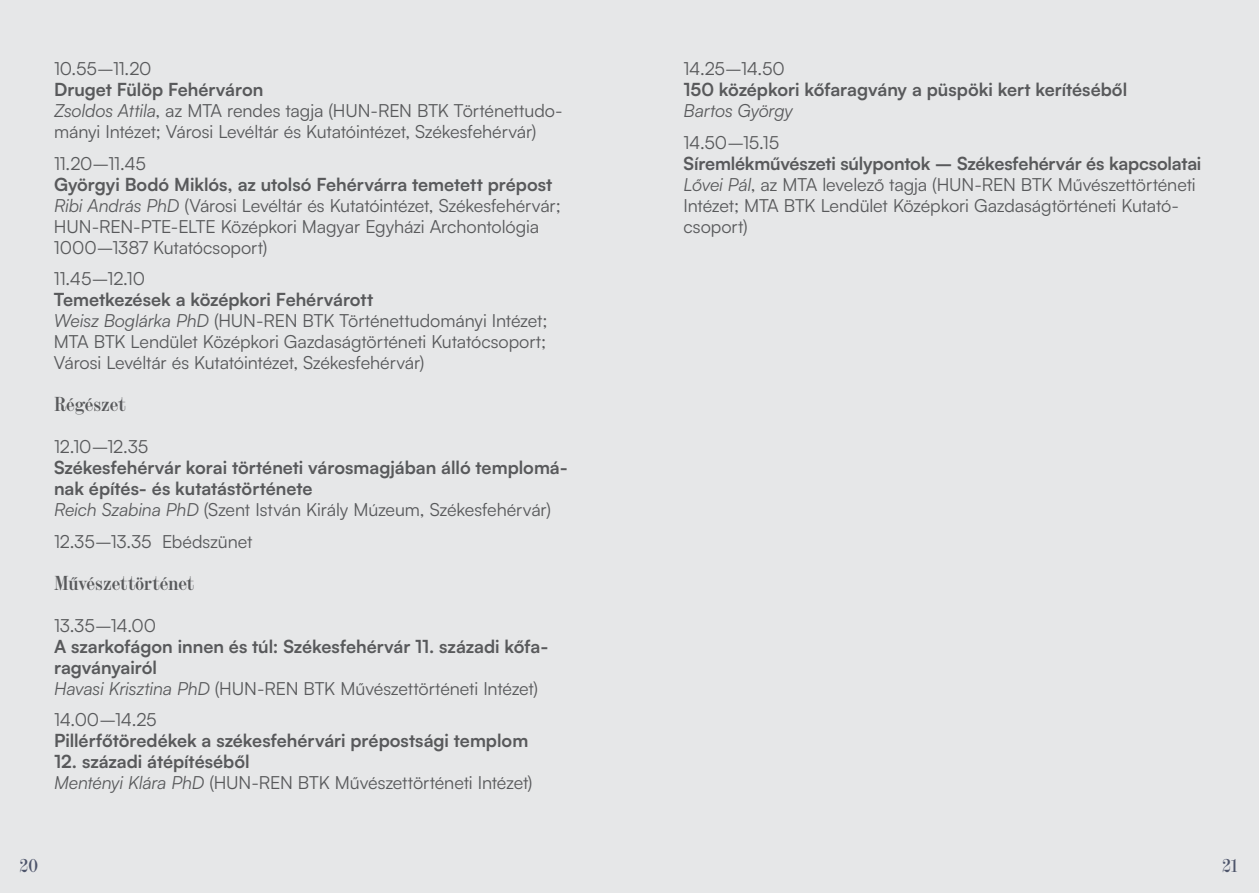
<style>
.page{position:relative;width:1259px;height:893px;background:#e6e7e8}
.page>*{position:absolute;margin:0;border:0;box-sizing:border-box;transform-origin:0 0}
.t1{font:500 19.5px "Amen Display";letter-spacing:-.005em;color:#58595b}
.t2{font:18px/21px "Satoshi";letter-spacing:-.005em;color:#58595b}
.t3{font:700 18px/21px "Satoshi";color:#58595b}
.t4{font:italic 18px "Satoshi";letter-spacing:-.005em;color:#58595b}
.t5{font:18px "Amen Display";color:#4e556b}
.s1{font-weight:700}
.s2{font-style:italic}
.s3{font-weight:400;font-style:italic}
.s4{font-weight:400}
</style>
<div class="page">
<p class="t2" style="left:54px;top:57px;width:99px">10.55–11.20</p>
<p class="t2" style="left:54px;top:78px;width:510px"><span class="s1">Druget Fülöp Fehérváron<br></span><span class="s2">Zsoldos Attila</span>, az MTA rendes tagja (HUN-REN BTK Történettudo&shy;mányi Intézet; Városi Levéltár és Kutatóintézet, Székesfehérvár)</p>
<p class="t2" style="left:54px;top:152px;width:93px">11.20–11.45</p>
<p class="t2" style="left:54px;top:173px;width:508px"><span class="s1">Györgyi Bodó Miklós, az utolsó Fehérvárra temetett prépost </span><span class="s2">Ribi András PhD</span> (Városi Levéltár és Kutatóintézet, Székesfehérvár; HUN-REN-PTE-ELTE Középkori Magyar Egyházi Archontológia 1000–1387 Kutatócsoport)</p>
<p class="t2" style="left:54px;top:267px;width:93px">11.45–12.10</p>
<p class="t2" style="left:54px;top:288px;width:495px"><span class="s1">Temetkezések a középkori Fehérvárott<br></span><span class="s2">Weisz Boglárka PhD</span> (HUN-REN BTK Történettudományi Intézet; MTA BTK Lendület Középkori Gazdaságtörténeti Kutatócsoport; Városi Levéltár és Kutatóintézet, Székesfehérvár)</p>
<p class="t1" style="left:54px;top:393px;width:73px">Régészet</p>
<p class="t2" style="left:54px;top:435px;width:96px">12.10–12.35</p>
<p class="t3" style="left:54px;top:456px;width:515px">Székesfehérvár korai történeti városmagjában álló templomá&shy;nak építés- és kutatástörténete<br><span class="s3">Reich Szabina PhD</span> <span class="s4">(Szent István Király Múzeum, Székesfehérvár)</span></p>
<p class="t2" style="left:54px;top:530px;width:200px">12.35–13.35 Ebédszünet</p>
<p class="t1" style="left:54px;top:571px;width:141px">Művészettörténet</p>
<p class="t2" style="left:54px;top:614px;width:104px">13.35–14.00</p>
<p class="t3" style="left:54px;top:634px;width:496px">A szarkofágon innen és túl: Székesfehérvár 11. századi kőfa&shy;ragványairól<br><span class="s3">Havasi Krisztina PhD</span> <span class="s4">(HUN-REN BTK Művészettörténeti Intézet)</span></p>
<p class="t2" style="left:54px;top:708px;width:104px">14.00–14.25</p>
<p class="t3" style="left:54px;top:729px;width:476px">Pillérfőtöredékek a székesfehérvári prépostsági templom</p>
<p class="t2" style="left:54px;top:750px;width:480px"><span class="s1">12. századi átépítéséből<br></span><span class="s2">Mentényi Klára PhD</span> (HUN-REN BTK Művészettörténeti Intézet)</p>
<p class="t2" style="left:683px;top:57px;width:103px">14.25–14.50</p>
<p class="t3" style="left:683px;top:78px;width:445px">150 középkori kőfaragvány a püspöki kert kerítéséből</p>
<p class="t4" style="left:683px;top:99px;width:111px">Bartos György</p>
<p class="t2" style="left:683px;top:131px;width:97px">14.50–15.15</p>
<p class="t2" style="left:683px;top:152px;width:519px"><span class="s1">Síremlékművészeti súlypontok – Székesfehérvár és kapcsolatai </span><span class="s2">Lővei Pál</span>, az MTA levelező tagja (HUN-REN BTK Művészettörténeti Intézet; MTA BTK Lendület Középkori Gazdaságtörténeti Kutató&shy;csoport)</p>
<p class="t5" style="left:20px;top:856px;width:20px">20</p>
<p class="t5" style="left:1222px;top:856px;width:17px">21</p>
</div>
